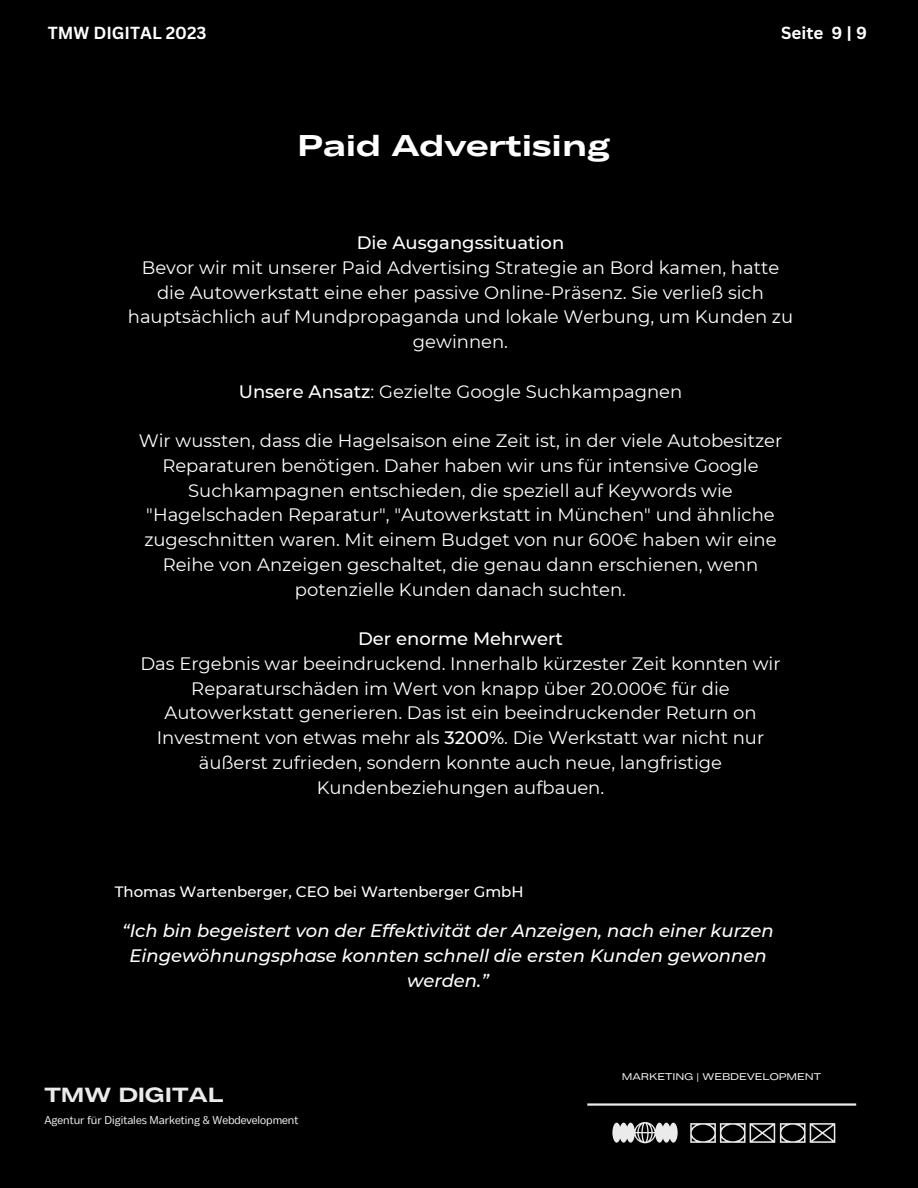
<style>
.page{position:relative;width:918px;height:1188px;background:#000001}
.page>*{position:absolute;margin:0;border:0;box-sizing:border-box;transform-origin:0 0}
.t1{font:700 30px "Body Text Large";color:#fff}
.t2{font:700 20.55px "Body Text Large";color:#ebebeb}
.t3{font:18px/24.8px "Montserrat";color:#fff;text-align:center}
.t4{font:italic 500 18px/24.8px "Montserrat";color:#fff;text-align:center}
.t5{font:500 18px "Montserrat";color:#fff}
.t6{font:700 16.95px "Canva Sans";color:#fff}
.t7{font:500 15px "Montserrat";color:#fff}
.t8{font:11.4px "Body Text";color:#ebebeb}
.t9{font:9.75px "Body Text Large";color:#ebebeb}
.s1{font-weight:500}
</style>
<div class="page">
<hr style="left:587px;top:1103px;width:269px;height:3px;background:#ebebeb">
<svg style="left:690px;top:1123px;width:145px;height:19px"></svg>
<svg style="left:612px;top:1122px;width:66px;height:21px"></svg>
<p class="t6" style="left:48px;top:21px;width:160px">TMW DIGITAL 2023</p>
<p class="t1" style="left:297px;top:128px;width:314px">Paid Advertising</p>
<p class="t6" style="left:781px;top:21px;width:87px">Seite 9 | 9</p>
<p class="t5" style="left:357px;top:232px;width:209px">Die Ausgangssituation</p>
<p class="t3" style="left:128px;top:255px;width:667px">Bevor wir mit unserer Paid Advertising Strategie an Bord kamen, hatte die Autowerkstatt eine eher passive Online-Präsenz. Sie verließ sich hauptsächlich auf Mundpropaganda und lokale Werbung, um Kunden zu gewinnen.</p>
<p class="t3" style="left:239px;top:379px;width:445px"><span class="s1">Unsere Ansatz</span>: Gezielte Google Suchkampagnen</p>
<p class="t3" style="left:139px;top:428px;width:645px">Wir wussten, dass die Hagelsaison eine Zeit ist, in der viele Autobesitzer Reparaturen benötigen. Daher haben wir uns für intensive Google Suchkampagnen entschieden, die speziell auf Keywords wie "Hagelschaden Reparatur", "Autowerkstatt in München" und ähnliche zugeschnitten waren. Mit einem Budget von nur 600€ haben wir eine Reihe von Anzeigen geschaltet, die genau dann erschienen, wenn potenzielle Kunden danach suchten.</p>
<p class="t5" style="left:358px;top:628px;width:206px">Der enorme Mehrwert</p>
<p class="t3" style="left:140px;top:651px;width:642px">Das Ergebnis war beeindruckend. Innerhalb kürzester Zeit konnten wir Reparaturschäden im Wert von knapp über 20.000€ für die Autowerkstatt generieren. Das ist ein beeindruckender Return on Investment von etwas mehr als <span class="s1">3200%</span>. Die Werkstatt war nicht nur äußerst zufrieden, sondern konnte auch neue, langfristige Kundenbeziehungen aufbauen.</p>
<p class="t7" style="left:115px;top:882px;width:410px">Thomas Wartenberger, CEO bei Wartenberger GmbH</p>
<p class="t4" style="left:122px;top:919px;width:653px">“Ich bin begeistert von der Effektivität der Anzeigen, nach einer kurzen<br>Eingewöhnungsphase konnten schnell die ersten Kunden gewonnen werden.”</p>
<p class="t2" style="left:44px;top:1083px;width:181px">TMW DIGITAL</p>
<p class="t8" style="left:44px;top:1114px;width:256px">Agentur für Digitales Marketing &amp; Webdevelopment</p>
<p class="t9" style="left:622px;top:1071px;width:201px">MARKETING | WEBDEVELOPMENT</p>
</div>
